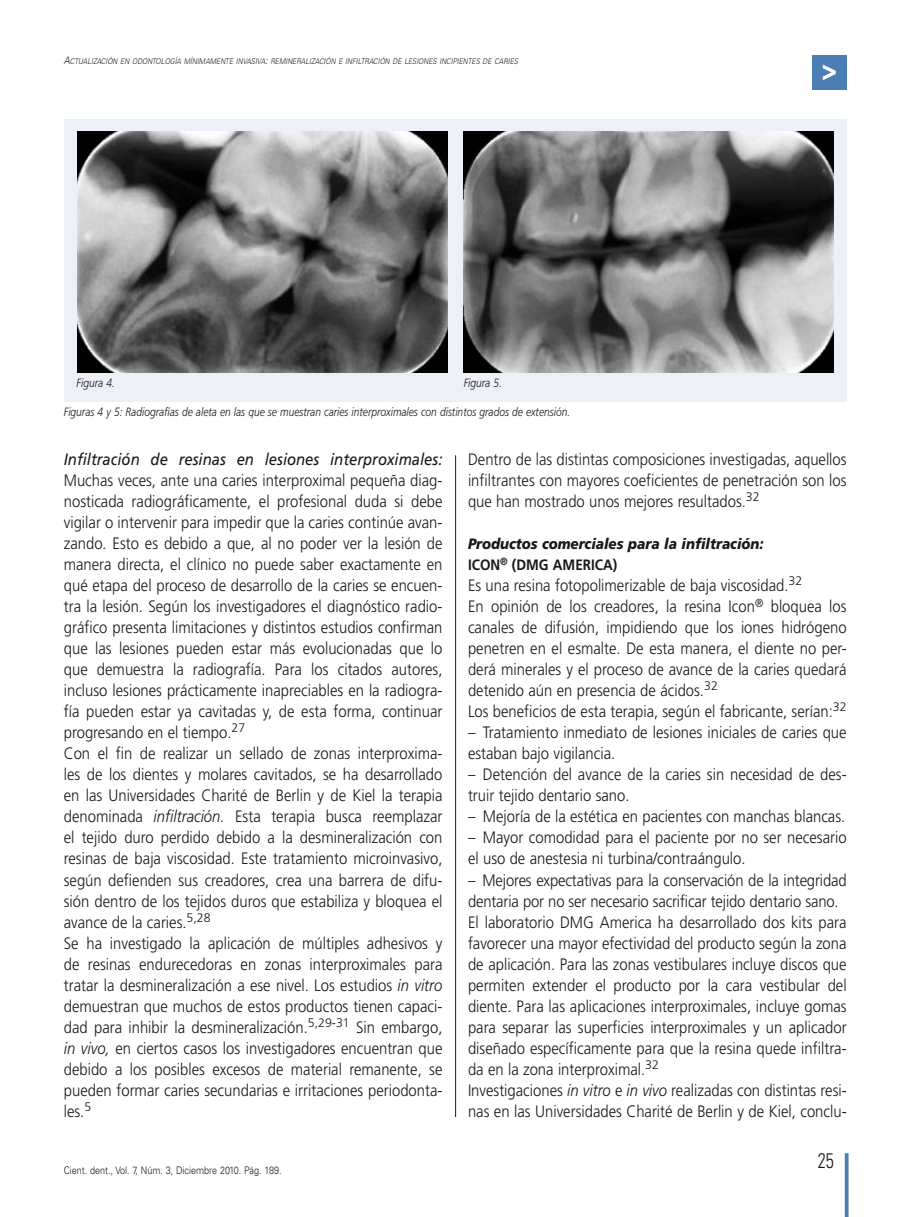
<style>
.page{position:relative;width:919px;height:1217px;background:#fff}
.page>*{position:absolute;margin:0;border:0;box-sizing:border-box;transform-origin:0 0}
.t1{font:900 30px "Frutiger";color:#fff;scale:.85 1}
.t2{font:300 condensed 21px "Univers";color:#1a171b;scale:.86 1}
.t3{font:300 16.5px/21px "Frutiger";color:#1a171b;scale:.9 1}
.t4{font:italic 16.5px "Frutiger";color:#1a171b;scale:.9 1}
.t5{font:italic 900 15px/21px "Frutiger";color:#1a171b;scale:.9 1}
.t6{font:italic 300 12px "Frutiger";color:#1a171b;scale:.85 1}
.t7{font:300 10.5px "Univers";color:#1a171b;scale:.86 1}
.t8{font:italic 300 7.8px "Univers";letter-spacing:-.015em;color:#1a171b;scale:.86 1}
.s1{font-size:10.5px}
.s2{font-style:italic}
.s3{font-weight:700;font-style:normal}
</style>
<div class="page">
<hr style="left:455px;top:455px;width:1px;height:661px;background:#1a171b">
<svg style="left:844px;top:1153px;width:4px;height:63px"></svg>
<div style="left:812px;top:55px;width:34px;height:34px;background:#4b7eb4"></div>
<div style="left:64px;top:119px;width:782px;height:283px;background:#eef0f7"></div>
<img style="left:78px;top:132px;width:370px;height:241px">
<img style="left:463px;top:132px;width:370px;height:241px">
<p class="t8" style="left:64px;top:58px;width:531px"><span class="s1">A</span>CTUALIZACIÓN EN ODONTOLOGÍA MÍNIMAMENTE INVASIVA<span class="s1">:</span> REMINERALIZACIÓN E INFILTRACIÓN DE LESIONES INCIPIENTES DE CARIES</p>
<p class="t6" style="left:77px;top:378px;width:47px">Figura 4.</p>
<p class="t6" style="left:463px;top:378px;width:47px">Figura 5.</p>
<p class="t6" style="left:64px;top:407px;width:597px">Figuras 4 y 5: Radiografías de aleta en las que se muestran caries interproximales con distintos grados de extensión.</p>
<h1 class="t1" style="left:821px;top:58px;width:20px">&gt;</h1>
<p class="t4" style="left:64px;top:452px;width:422px">Infiltración de resinas en lesiones interproximales:</p>
<p class="t3" style="left:64px;top:471px;width:422px">Muchas veces, ante una caries interproximal pequeña diag&shy;nosticada radiográficamente, el profesional duda si debe vigilar o intervenir para impedir que la caries continúe avan&shy;zando. Esto es debido a que, al no poder ver la lesión de manera directa, el clínico no puede saber exactamente en qué etapa del proceso de desarrollo de la caries se encuen&shy;tra la lesión. Según los investigadores el diagnóstico radio&shy;gráfico presenta limitaciones y distintos estudios confirman que las lesiones pueden estar más evolucionadas que lo que demuestra la radiografía. Para los citados autores, incluso lesiones prácticamente inapreciables en la radiogra&shy;fía pueden estar ya cavitadas y, de esta forma, continuar progresando en el tiempo.<sup>27<br></sup>Con el fin de realizar un sellado de zonas interproxima&shy;les de los dientes y molares cavitados, se ha desarrollado en las Universidades Charité de Berlin y de Kiel la terapia denominada <span class="s2">infiltración.</span> Esta terapia busca reemplazar el tejido duro perdido debido a la desmineralización con resinas de baja viscosidad. Este tratamiento microinvasivo, según defienden sus creadores, crea una barrera de difu&shy;sión dentro de los tejidos duros que estabiliza y bloquea el avance de la caries.<sup>5,28<br></sup>Se ha investigado la aplicación de múltiples adhesivos y de resinas endurecedoras en zonas interproximales para tratar la desmineralización a ese nivel. Los estudios <span class="s2">in vitro </span>demuestran que muchos de estos productos tienen capaci&shy;dad para inhibir la desmineralización.<sup>5,29-31</sup> Sin embargo, <span class="s2">in vivo,</span> en ciertos casos los investigadores encuentran que debido a los posibles excesos de material remanente, se pueden formar caries secundarias e irritaciones periodonta&shy;les.<sup>5</sup></p>
<p class="t7" style="left:64px;top:1166px;width:255px">Cient. dent., Vol. 7, Núm. 3, Diciembre 2010. Pág. 189.</p>
<p class="t3" style="left:468px;top:450px;width:422px;text-align:justify">Dentro de las distintas composiciones investigadas, aquellos infiltrantes con mayores coeficientes de penetración son los que han mostrado unos mejores resultados.<sup>32</sup></p>
<p class="t5" style="left:468px;top:534px;width:330px">Productos comerciales para la infiltración:<br><span class="s3">ICON</span><sup>®</sup> <span class="s3">(DMG AMERICA)</span></p>
<p class="t3" style="left:468px;top:576px;width:422px">Es una resina fotopolimerizable de baja viscosidad.<sup>32<br></sup>En opinión de los creadores, la resina Icon<sup>®</sup> bloquea los canales de difusión, impidiendo que los iones hidrógeno penetren en el esmalte. De esta manera, el diente no per&shy;derá minerales y el proceso de avance de la caries quedará detenido aún en presencia de ácidos.<sup>32<br></sup>Los beneficios de esta terapia, según el fabricante, serían:<sup>32</sup></p>
<p class="t3" style="left:468px;top:723px;width:422px">– Tratamiento inmediato de lesiones iniciales de caries que estaban bajo vigilancia.</p>
<p class="t3" style="left:468px;top:765px;width:422px">– Detención del avance de la caries sin necesidad de des&shy;truir tejido dentario sano.</p>
<p class="t3" style="left:468px;top:807px;width:420px">– Mejoría de la estética en pacientes con manchas blancas.</p>
<p class="t3" style="left:468px;top:828px;width:422px">– Mayor comodidad para el paciente por no ser necesario el uso de anestesia ni turbina/contraángulo.</p>
<p class="t3" style="left:468px;top:870px;width:422px">– Mejores expectativas para la conservación de la integridad dentaria por no ser necesario sacrificar tejido dentario sano.<br>El laboratorio DMG America ha desarrollado dos kits para favorecer una mayor efectividad del producto según la zona de aplicación. Para las zonas vestibulares incluye discos que permiten extender el producto por la cara vestibular del diente. Para las aplicaciones interproximales, incluye gomas para separar las superficies interproximales y un aplicador diseñado específicamente para que la resina quede infiltra&shy;da en la zona interproximal.<sup>32<br></sup>Investigaciones <span class="s2">in vitro</span> e <span class="s2">in vivo</span> realizadas con distintas resi&shy;nas en las Universidades Charité de Berlin y de Kiel, conclu-</p>
<p class="t2" style="left:817px;top:1152px;width:20px">25</p>
</div>
